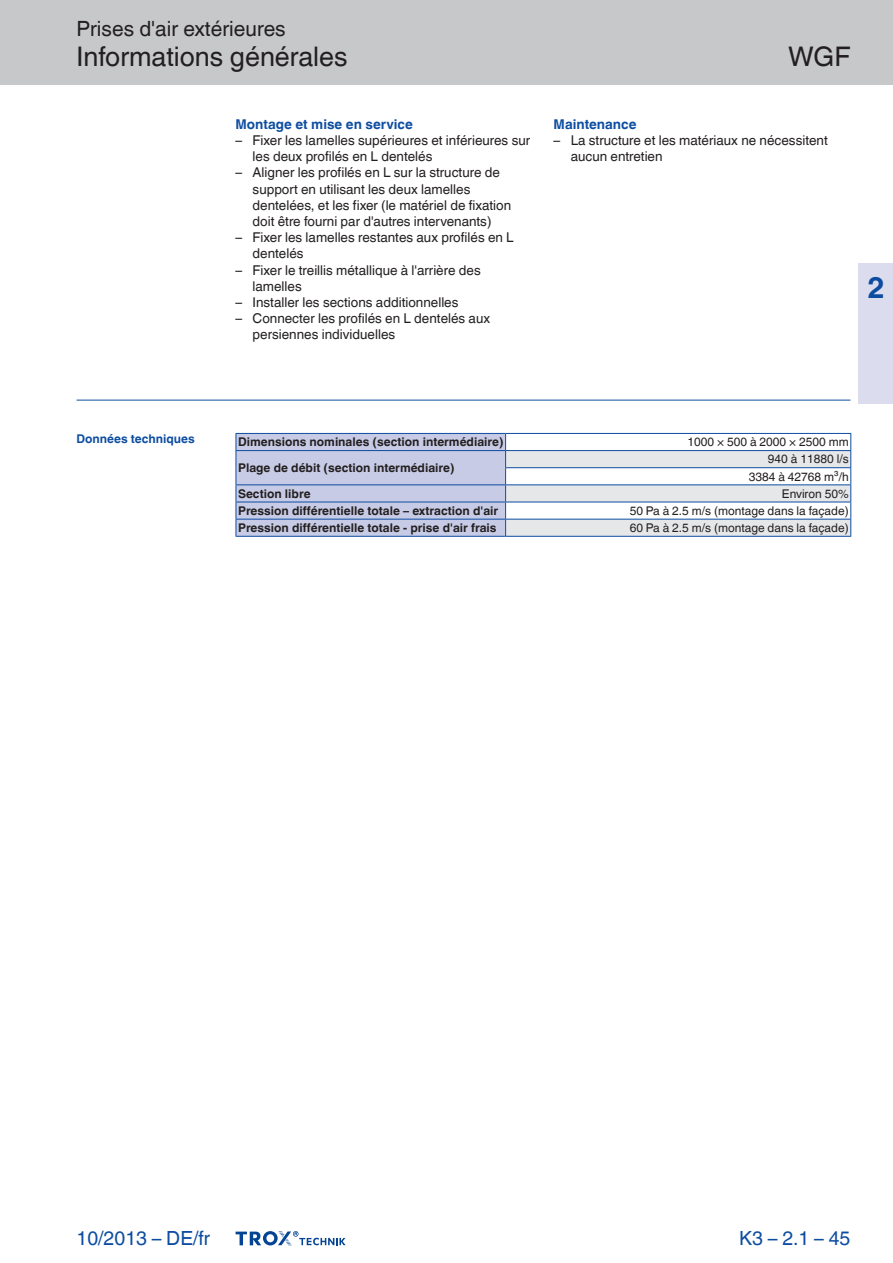
<style>
.page{position:relative;width:893px;height:1263px;background:#fff}
.page>*{position:absolute;margin:0;border:0;box-sizing:border-box;transform-origin:0 0}
.t1{font:700 30px "TROX Helvetica";color:#0d4da1}
.t2{font:27px "TROX Helvetica";color:#231f20}
.t3{font:21px "TROX Helvetica";color:#231f20}
.t4{font:19.5px "TROX Helvetica";color:#0d4da1}
.t5{font:13.5px/16.2px "TROX Helvetica";color:#231f20}
.t6{font:700 13.5px "TROX Helvetica";color:#0d4da1}
.t7{font:700 12px "TROX Helvetica";color:#231f20}
.t8{font:12px/17.1px "TROX Helvetica";color:#231f20;text-align:right}
.t9{font:700 12px "TROX Helvetica";color:#0d4da1}
</style>
<div class="page">
<div style="left:0;top:0;width:893px;height:85px;background:#c7c8ca"></div>
<div style="left:859px;top:264px;width:34px;height:140px;background:#dbddef"></div>
<hr style="left:77px;top:400px;width:773px;height:1px;background:#0d4da1">
<hr style="left:236px;top:536px;width:270px;height:1px;background:#0d4da1">
<hr style="left:506px;top:536px;width:345px;height:1px;background:#0d4da1">
<svg style="left:236px;top:433px;width:615px;height:103px"></svg>
<svg style="left:236px;top:1231px;width:110px;height:15px"></svg>
<h3 class="t3" style="left:77px;top:17px;width:211px">Prises d'air extérieures</h3>
<h2 class="t2" style="left:77px;top:41px;width:273px">Informations générales</h2>
<h2 class="t2" style="left:788px;top:41px;width:64px">WGF</h2>
<p class="t6" style="left:236px;top:116px;width:179px">Montage et mise en service</p>
<p class="t5" style="left:253px;top:132px;width:279px;text-indent:-17px">– Fixer les lamelles supérieures et inférieures sur les deux profilés en L dentelés</p>
<p class="t5" style="left:253px;top:165px;width:260px;text-indent:-17px">– Aligner les profilés en L sur la structure de support en utilisant les deux lamelles dentelées, et les fixer (le matériel de fixation doit être fourni par d'autres intervenants)</p>
<p class="t5" style="left:253px;top:229px;width:263px;text-indent:-17px">– Fixer les lamelles restantes aux profilés en L dentelés</p>
<p class="t5" style="left:253px;top:262px;width:230px;text-indent:-17px">– Fixer le treillis métallique à l'arrière des lamelles</p>
<p class="t5" style="left:236px;top:294px;width:224px">– Installer les sections additionnelles</p>
<p class="t5" style="left:253px;top:310px;width:239px;text-indent:-17px">– Connecter les profilés en L dentelés aux persiennes individuelles</p>
<p class="t6" style="left:554px;top:116px;width:84px">Maintenance</p>
<p class="t5" style="left:571px;top:132px;width:259px;text-indent:-17px">– La structure et les matériaux ne nécessitent aucun entretien</p>
<h1 class="t1" style="left:867px;top:270px;width:19px">2</h1>
<p class="t9" style="left:77px;top:431px;width:120px">Données techniques</p>
<p class="t7" style="left:238px;top:435px;width:267px">Dimensions nominales (section intermédiaire)</p>
<p class="t8" style="left:687px;top:434px;width:163px">1000 × 500 à 2000 × 2500 mm</p>
<p class="t7" style="left:238px;top:461px;width:218px">Plage de débit (section intermédiaire)</p>
<p class="t8" style="left:749px;top:451px;width:101px">940 à 11880 l/s<br>3384 à 42768 m³/h</p>
<p class="t7" style="left:238px;top:487px;width:74px">Section libre</p>
<p class="t8" style="left:782px;top:485px;width:68px">Environ 50%</p>
<p class="t7" style="left:238px;top:504px;width:262px">Pression différentielle totale – extraction d'air</p>
<p class="t8" style="left:630px;top:502px;width:220px">50 Pa à 2.5 m/s (montage dans la façade)</p>
<p class="t7" style="left:238px;top:521px;width:260px">Pression différentielle totale - prise d'air frais</p>
<p class="t8" style="left:630px;top:519px;width:220px">60 Pa à 2.5 m/s (montage dans la façade)</p>
<h3 class="t4" style="left:77px;top:1227px;width:135px">10/2013 – DE/fr</h3>
<h3 class="t4" style="left:739px;top:1227px;width:113px">K3 – 2.1 – 45</h3>
</div>
